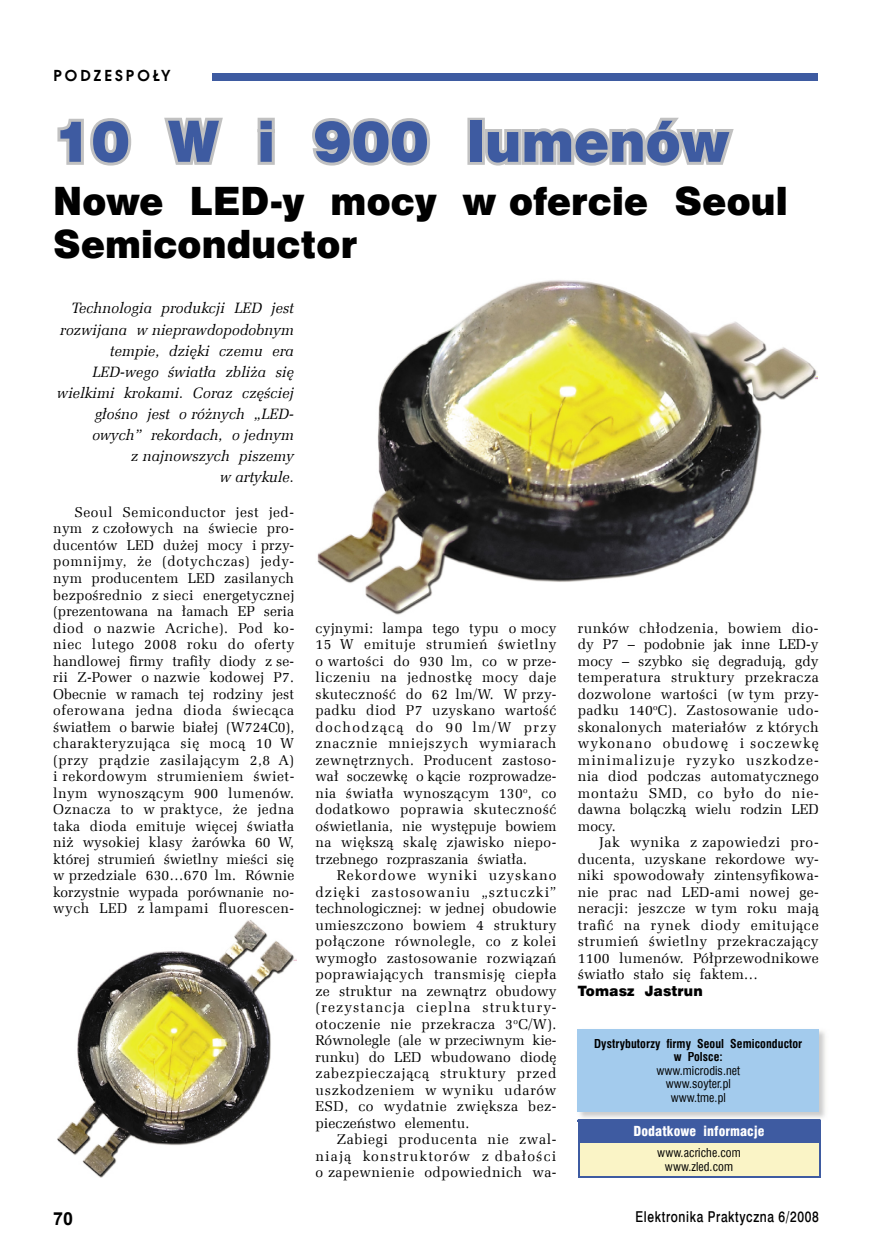
<style>
.page{position:relative;width:872px;height:1255px;background:#fff}
.page>*{position:absolute;margin:0;border:0;box-sizing:border-box;transform-origin:0 0}
.t1{font:52.5px "Swis 721 Blk 2 EU";letter-spacing:.005em;color:#3e5ba1}
.t2{font:36px/43.2px "Swis 721 Blk 2 EU";letter-spacing:.005em;color:#000}
.t3{font:700 18px "Arial";color:#000}
.t4{font:italic 15px/21px "Zapf Ellipt EU";letter-spacing:.005em;color:#000;text-align:right}
.t5{font:15px "Swis 721 Md EU";letter-spacing:.05em;color:#000;scale:.8 1}
.t6{font:700 15px "Avalon";letter-spacing:.2em;color:#000}
.t7{font:14.25px/16.5px "Zapf Ellipt EU";letter-spacing:.015em;color:#000;text-align:justify}
.t8{font:14.25px "Swis 721 Blk EU";letter-spacing:.005em;color:#000;scale:.96 1}
.t9{font:13.5px "Swis 721 Blk Cn EU";letter-spacing:.005em;color:#fff}
.t10{font:12px/13.5px "Swis 721 Cn EU";letter-spacing:.005em;color:#000;text-align:center}
.t11{font:700 12px/13.5px "Swis 721 Cn EU";letter-spacing:.005em;color:#000;text-align:center}
</style>
<div class="page">
<div style="left:212px;top:73px;width:606px;height:8px;background:#3e5ba1"></div>
<img style="left:57px;top:920px;width:239px;height:257px">
<svg style="left:57px;top:118px;width:75px;height:48px"></svg>
<svg style="left:164px;top:117px;width:59px;height:48px"></svg>
<svg style="left:257px;top:117px;width:18px;height:48px"></svg>
<svg style="left:312px;top:118px;width:118px;height:48px"></svg>
<div style="left:467px;top:118px;width:18px;height:47px;border:6px solid #c1c1c1"></div>
<svg style="left:482px;top:117px;width:252px;height:49px"></svg>
<img style="left:317px;top:280px;width:500px;height:335px">
<div style="left:578px;top:1119px;width:241px;height:22px;background:#3e5ba1"></div>
<div style="left:578px;top:1141px;width:241px;height:35px;background:#faf4c6"></div>
<hr style="left:818px;top:1120px;width:2px;height:21px;background:#3e5ba1">
<hr style="left:578px;top:1141px;width:242px;height:1px;background:#3e5ba1">
<hr style="left:578px;top:1142px;width:1px;height:33px;background:#3e5ba1">
<hr style="left:818px;top:1142px;width:2px;height:33px;background:#3e5ba1">
<hr style="left:578px;top:1175px;width:242px;height:2px;background:#3e5ba1">
<img style="left:577px;top:1029px;width:248px;height:92px">
<img style="left:579px;top:1120px;width:239px;height:1px">
<img style="left:578px;top:1119px;width:242px;height:1px">
<div style="left:578px;top:1028px;width:240px;height:83px;background:#a3cbed"></div>
<p class="t6" style="left:53px;top:66px;width:119px">PODZESPOŁY</p>
<h1 class="t1" style="left:53px;top:106px;width:677px">10 W i 900 lumenów</h1>
<h2 class="t2" style="left:53px;top:182px;width:736px">Nowe LED-y mocy w ofercie Seoul<br>Semiconductor</h2>
<p class="t4" style="left:57px;top:298px;width:238px">Technologia produkcji LED jest rozwijana w nieprawdopodobnym tempie, dzięki czemu era<br>LED-wego światła zbliża się wielkimi krokami. Coraz częściej głośno jest o różnych „LED&shy;owych” rekordach, o jednym<br>z najnowszych piszemy<br>w artykule.</p>
<p class="t7" style="left:53px;top:504px;width:243px;text-indent:21px">Seoul Semiconductor jest jed&shy;nym z czołowych na świecie pro&shy;ducentów LED dużej mocy i przy&shy;pomnijmy, że (dotychczas) jedy&shy;nym producentem LED zasilanych bezpośrednio z sieci energetycznej (prezentowana na łamach EP seria diod o nazwie Acriche). Pod ko&shy;niec lutego 2008 roku do oferty handlowej firmy trafiły diody z se&shy;rii Z-Power o nazwie kodowej P7.<br>Obecnie w ramach tej rodziny jest oferowana jedna dioda świecąca światłem o barwie białej (W724C0), charakteryzująca się mocą 10 W (przy prądzie zasilającym 2,8 A) i rekordowym strumieniem świet&shy;lnym wynoszącym 900 lumenów.<br>Oznacza to w praktyce, że jedna taka dioda emituje więcej światła niż wysokiej klasy żarówka 60 W, której strumień świetlny mieści się w przedziale 630…670 lm. Równie korzystnie wypada porównanie no&shy;wych LED z lampami fluorescen-</p>
<p class="t7" style="left:315px;top:619px;width:242px">cyjnymi: lampa tego typu o mocy 15 W emituje strumień świetlny o wartości do 930 lm, co w prze&shy;liczeniu na jednostkę mocy daje skuteczność do 62 lm/W. W przy&shy;padku diod P7 uzyskano wartość dochodzącą do 90 lm/W przy znacznie mniejszych wymiarach zewnętrznych. Producent zastoso&shy;wał soczewkę o kącie rozprowadze&shy;nia światła wynoszącym 130<sup>o</sup>, co dodatkowo poprawia skuteczność oświetlania, nie występuje bowiem na większą skalę zjawisko niepo&shy;trzebnego rozpraszania światła.</p>
<p class="t7" style="left:315px;top:867px;width:243px;text-indent:21px">Rekordowe wyniki uzyskano dzięki zastosowaniu „sztuczki” technologicznej: w jednej obudowie umieszczono bowiem 4 struktury połączone równolegle, co z kolei wymogło zastosowanie rozwiązań poprawiających transmisję ciepła ze struktur na zewnątrz obudowy (rezystancja cieplna struktury&shy;otoczenie nie przekracza 3<sup>o</sup>C/W).<br>Równolegle (ale w przeciwnym kie&shy;runku) do LED wbudowano diodę zabezpieczającą struktury przed uszkodzeniem w wyniku udarów ESD, co wydatnie zwiększa bez&shy;pieczeństwo elementu.</p>
<p class="t7" style="left:315px;top:1131px;width:243px;text-indent:21px">Zabiegi producenta nie zwal&shy;niają konstruktorów z dbałości o zapewnienie odpowiednich wa-</p>
<p class="t7" style="left:578px;top:619px;width:243px">runków chłodzenia, bowiem dio&shy;dy P7 – podobnie jak inne LED-y mocy – szybko się degradują, gdy temperatura struktury przekracza dozwolone wartości (w tym przy&shy;padku 140<sup>o</sup>C). Zastosowanie udo&shy;skonalonych materiałów z których wykonano obudowę i soczewkę minimalizuje ryzyko uszkodze&shy;nia diod podczas automatycznego montażu SMD, co było do nie&shy;dawna bolączką wielu rodzin LED mocy.</p>
<p class="t7" style="left:578px;top:834px;width:243px;text-indent:21px">Jak wynika z zapowiedzi pro&shy;ducenta, uzyskane rekordowe wy&shy;niki spowodowały zintensyfikowa&shy;nie prac nad LED-ami nowej ge&shy;neracji: jeszcze w tym roku mają trafić na rynek diody emitujące strumień świetlny przekraczający 1100 lumenów. Półprzewodnikowe światło stało się faktem…</p>
<p class="t8" style="left:578px;top:981px;width:132px">Tomasz Jastrun</p>
<p class="t11" style="left:594px;top:1036px;width:210px">Dystrybutorzy firmy Seoul Semiconductor w Polsce:</p>
<p class="t10" style="left:656px;top:1063px;width:85px">www.microdis.net www.soyter.pl www.tme.pl</p>
<p class="t9" style="left:633px;top:1122px;width:132px">Dodatkowe informacje</p>
<p class="t10" style="left:657px;top:1145px;width:85px">www.acriche.com www.zled.com</p>
<p class="t3" style="left:53px;top:1206px;width:22px">70</p>
<p class="t5" style="left:635px;top:1207px;width:230px">Elektronika Praktyczna 6/2008</p>
</div>
